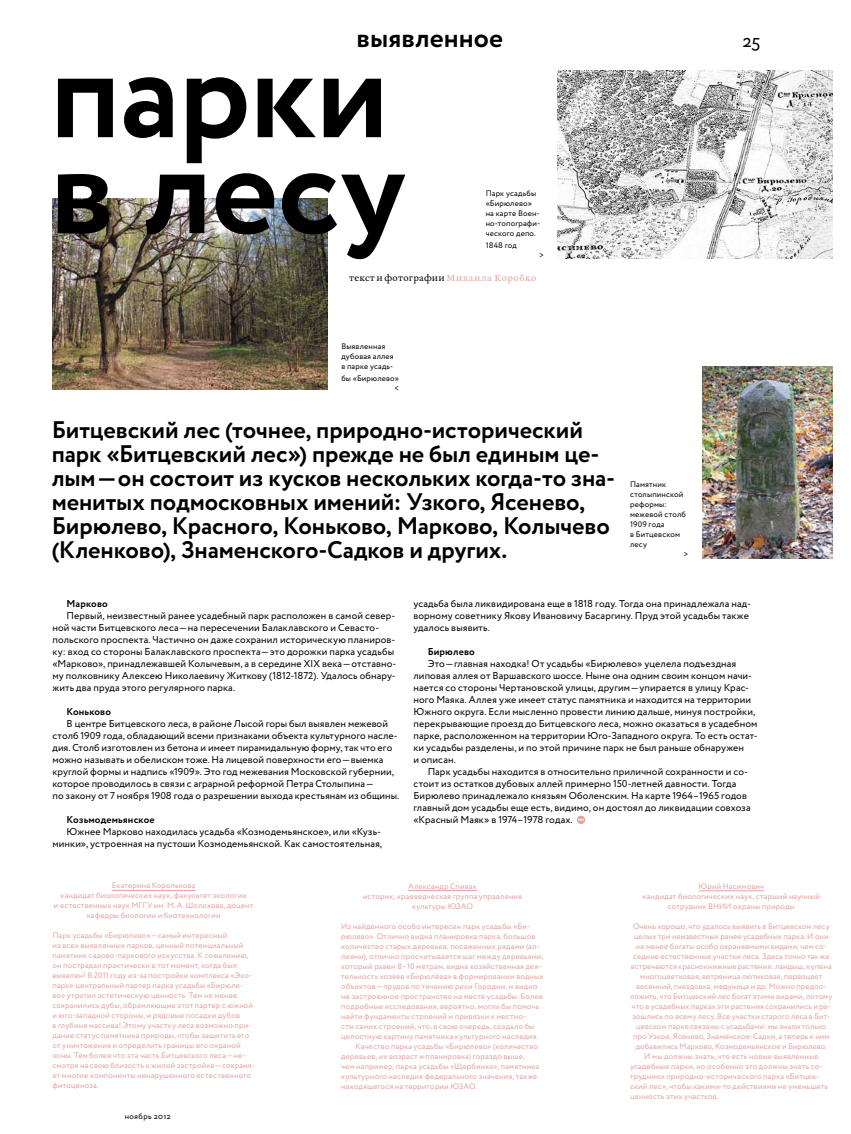
<style>
.page{position:relative;width:851px;height:1134px;background:#fff}
.page>*{position:absolute;margin:0;border:0;box-sizing:border-box;transform-origin:0 0}
.t1{font:700 130px/95.9px "Circe";letter-spacing:-.01em;color:#000}
.t2{font:700 27px "Circe";color:#000}
.t3{font:700 24px/24px "Circe";letter-spacing:-.005em;color:#000}
.t4{font:18px "Circe";color:#000}
.t5{font:10px/12px "Circe";letter-spacing:.01em;color:#000}
.t6{font:700 10px "Circe";letter-spacing:.01em;color:#000}
.t7{font:8.7px "William Caption";letter-spacing:.04em;color:#000}
.t8{font:8px/10px "Circe";letter-spacing:.02em;color:#e1a3a1;text-align:center}
.t9{font:8px/10px "Circe";letter-spacing:.02em;color:#000}
.t10{font:8px "Circe";letter-spacing:.04em;color:#000}
.s1{color:#e1a3a1}
</style>
<div class="page">
<img style="left:52px;top:198px;width:275px;height:192px">
<img style="left:558px;top:71px;width:274px;height:187px">
<svg style="left:576px;top:816px;width:9px;height:8px"></svg>
<hr style="left:698px;top:890px;width:66px;height:1px;background:#e1a3a1">
<hr style="left:408px;top:890px;width:68px;height:1px;background:#e1a3a1">
<hr style="left:112px;top:890px;width:83px;height:1px;background:#e1a3a1">
<img style="left:702px;top:366px;width:130px;height:192px">
<h2 class="t2" style="left:356px;top:20px;width:148px">выявленное</h2>
<h1 class="t1" style="left:50px;top:51px;width:358px">парки в лесу</h1>
<p class="t7" style="left:349px;top:272px;width:188px">текст и фотографии <span class="s1">Михаила Коробко</span></p>
<p class="t9" style="left:485px;top:189px;width:56px">Парк усадьбы «Бирюлево» на карте Воен‑ но-топографи‑ ческого депо.</p>
<p class="t9" style="left:485px;top:241px;width:33px">1848 год</p>
<p class="t9" style="left:539px;top:251px;width:6px">&gt;</p>
<p class="t9" style="left:341px;top:341px;width:54px">Выявленная дубовая аллея в парке усадь‑</p>
<p class="t9" style="left:341px;top:373px;width:59px;text-align:right">бы «Бирюлево» &lt;</p>
<h3 class="t4" style="left:742px;top:29px;width:19px">25</h3>
<p class="t3" style="left:52px;top:419px;width:565px">Битцевский лес (точнее, природно-исторический парк «Битцевский лес») прежде не был единым це&shy;лым—он состоит из кусков нескольких когда‑то зна&shy;менитых подмосковных имений: Узкого, Ясенево, Бирюлево, Красного, Коньково, Марково, Колычево (Кленково), Знаменского-Садков и других.</p>
<p class="t6" style="left:67px;top:596px;width:43px">Марково</p>
<p class="t5" style="left:52px;top:609px;width:345px;text-indent:14px">Первый, неизвестный ранее усадебный парк расположен в самой север‑ ной части Битцевского леса—на пересечении Балаклавского и Севасто‑ польского проспекта. Частично он даже сохранил историческую планиров‑ ку: вход со стороны Балаклавского проспекта—это дорожки парка усадьбы «Марково», принадлежавшей Колычевым, а в середине XIX века—отставно‑ му полковнику Алексею Николаевичу Житкову (1812-1872). Удалось обнару‑ жить два пруда этого регулярного парка.</p>
<p class="t6" style="left:67px;top:704px;width:46px">Коньково</p>
<p class="t5" style="left:52px;top:717px;width:348px;text-indent:14px">В центре Битцевского леса, в районе Лысой горы был выявлен межевой столб 1909 года, обладающий всеми признаками объекта культурного насле‑ дия. Столб изготовлен из бетона и имеет пирамидальную форму, так что его можно называть и обелиском тоже. На лицевой поверхности его—выемка круглой формы и надпись «1909». Это год межевания Московской губернии, которое проводилось в связи с аграрной реформой Петра Столыпина—<br>по закону от 7 ноября 1908 года о разрешении выхода крестьянам из общины.</p>
<p class="t6" style="left:67px;top:812px;width:89px">Козьмодемьянское</p>
<p class="t5" style="left:52px;top:825px;width:331px;text-align:right">Южнее Марково находилась усадьба «Козмодемьянское», или «Кузь‑ минки», устроенная на пустоши Козмодемьянской. Как самостоятельная,</p>
<p class="t9" style="left:630px;top:480px;width:38px">Памятник</p>
<p class="t9" style="left:630px;top:490px;width:55px">столыпинской</p>
<p class="t9" style="left:630px;top:500px;width:38px">реформы:</p>
<p class="t9" style="left:630px;top:510px;width:57px">межевой столб</p>
<p class="t9" style="left:630px;top:520px;width:36px">1909 года</p>
<p class="t9" style="left:630px;top:530px;width:51px">в Битцевском</p>
<p class="t9" style="left:630px;top:540px;width:18px">лесу</p>
<p class="t9" style="left:683px;top:550px;width:6px">&gt;</p>
<p class="t5" style="left:413px;top:597px;width:339px">усадьба была ликвидирована еще в 1818 году. Тогда она принадлежала над‑ ворному советнику Якову Ивановичу Басаргину. Пруд этой усадьбы также удалось выявить.</p>
<p class="t6" style="left:427px;top:644px;width:49px">Бирюлево</p>
<p class="t5" style="left:413px;top:657px;width:345px;text-indent:14px">Это—главная находка! От усадьбы «Бирюлево» уцелела подъездная липовая аллея от Варшавского шоссе. Ныне она одним своим концом начи‑ нается со стороны Чертановской улицы, другим—упирается в улицу Крас‑ ного Маяка. Аллея уже имеет статус памятника и находится на территории Южного округа. Если мысленно провести линию дальше, минуя постройки, перекрывающие проезд до Битцевского леса, можно оказаться в усадебном парке, расположенном на территории Юго-Западного округа. То есть остат‑ ки усадьбы разделены, и по этой причине парк не был раньше обнаружен<br>и описан.</p>
<p class="t5" style="left:413px;top:765px;width:338px;text-indent:14px">Парк усадьбы находится в относительно приличной сохранности и со‑ стоит из остатков дубовых аллей примерно 150‑летней давности. Тогда Бирюлево принадлежало князьям Оболенским. На карте 1964–1965 годов главный дом усадьбы еще есть, видимо, он достоял до ликвидации совхоза «Красный Маяк» в 1974–1978 годах.</p>
<p class="t8" style="left:54px;top:881px;width:201px">Екатерина Королькова<br>кандидат биологических наук, факультет экологии<br>и естественных наук МГГУ им. М.А.Шолохова, доцент кафедры биологии и биотехнологии</p>
<p class="t8" style="left:52px;top:931px;width:204px;text-align:left">Парк усадьбы «Бирюлево»—самый интересный<br>из всех выявленных парков, ценный потенциальный памятник садово-паркового искусства. К сожалению, он пострадал практически в тот момент, когда был выявлен! В 2011 году из‑за постройки комплекса «Эко&shy;парк» центральный партер парка усадьбы «Бирюле‑ во» утратил эстетическую ценность. Тем не менее сохранились дубы, обрамляющие этот партер с южной и юго-западной стороны, и рядовые посадки дубов<br>в глубине массива! Этому участку леса возможно при‑ дание статус памятника природы, чтобы защитить его от уничтожения и определить границы его охраной зоны. Тем более что эта часть Битцевского леса—не‑ смотря на свою близость к жилой застройке—сохраня‑ ет многие компоненты ненарушенного естественного фитоценоза.</p>
<p class="t10" style="left:125px;top:1111px;width:47px">ноябрь 2012</p>
<p class="t8" style="left:363px;top:881px;width:161px">Александр Спивак<br>историк, краеведческая группа управления культуры ЮЗАО</p>
<p class="t8" style="left:341px;top:921px;width:190px">Из найденного особо интересен парк усадьбы «Би‑</p>
<p class="t8" style="left:341px;top:931px;width:196px">рюлево». Отлично видна планировка парка, большое</p>
<p class="t8" style="left:341px;top:941px;width:200px">количество старых деревьев, посаженных рядами (ал‑</p>
<p class="t8" style="left:341px;top:951px;width:203px">леями), отлично просчитывается шаг между деревьями,</p>
<p class="t8" style="left:341px;top:961px;width:202px">который равен 8–10 метрам, видна хозяйственная дея‑</p>
<p class="t8" style="left:341px;top:971px;width:204px">тельность хозяев «Бирюлёва» в формировании водных</p>
<p class="t8" style="left:341px;top:981px;width:198px">объектов—прудов по течению реки Городни, и видно</p>
<p class="t8" style="left:341px;top:991px;width:203px">не застроенное пространство на месте усадьбы. Более</p>
<p class="t8" style="left:341px;top:1001px;width:200px">подробные исследования, вероятно, могли бы помочь</p>
<p class="t8" style="left:341px;top:1011px;width:186px">найти фундаменты строений и привязки к местно‑</p>
<p class="t8" style="left:341px;top:1021px;width:194px">сти самих строений, что, в свою очередь, создало бы</p>
<p class="t8" style="left:341px;top:1031px;width:199px">целостную картину памятника культурного наследия.</p>
<p class="t8" style="left:355px;top:1041px;width:184px">Качество парка усадьбы «Бирюлево» (количество</p>
<p class="t8" style="left:341px;top:1051px;width:185px">деревьев, их возраст и планировка) гораздо выше,</p>
<p class="t8" style="left:341px;top:1061px;width:199px">чем например, парка усадьбы «Щербинка», памятника</p>
<p class="t8" style="left:341px;top:1071px;width:198px">культурного наследия федерального значения, также</p>
<p class="t8" style="left:341px;top:1081px;width:137px">находящегося на территории ЮЗАО.</p>
<p class="t8" style="left:642px;top:881px;width:179px">Юрий Насимович<br>кандидат биологических наук, старший научный сотрудник ВНИИ охраны природы</p>
<p class="t8" style="left:633px;top:921px;width:198px">Очень хорошо, что удалось выявить в Битцевском лесу</p>
<p class="t8" style="left:634px;top:931px;width:196px">целых три неизвестных ранее усадебных парка. И они</p>
<p class="t8" style="left:635px;top:941px;width:192px">не менее богаты особо охраняемыми видами, чем со‑</p>
<p class="t8" style="left:633px;top:951px;width:198px">седние естественные участки леса. Здесь точно так же</p>
<p class="t8" style="left:631px;top:961px;width:202px">встречаются краснокнижные растения: ландыш, купена</p>
<p class="t8" style="left:640px;top:971px;width:183px">многоцветковая, ветреница лютиковая, первоцвет</p>
<p class="t8" style="left:636px;top:981px;width:191px">весенний, гнездовка, медуница и др. Можно предпо‑</p>
<p class="t8" style="left:630px;top:991px;width:203px">ложить, что Битцевский лес богат этими видами, потому</p>
<p class="t8" style="left:631px;top:1001px;width:200px">что в усадебных парках эти растения сохранились и ра‑</p>
<p class="t8" style="left:632px;top:1011px;width:199px">зошлись по всему лесу. Все участки старого леса в Бит‑</p>
<p class="t8" style="left:636px;top:1021px;width:192px">цевском парке связаны с усадьбами: мы знали только</p>
<p class="t8" style="left:633px;top:1031px;width:198px">про Узкое, Ясенево, Знаменское-Садки, а теперь к ним</p>
<p class="t8" style="left:635px;top:1041px;width:192px">добавились Марково, Козмодемьянское и Бирюлево.</p>
<p class="t8" style="left:644px;top:1051px;width:176px">И мы должны знать, что есть новые выявленные</p>
<p class="t8" style="left:630px;top:1061px;width:194px">усадебные парки, но особенно это должны знать со‑</p>
<p class="t8" style="left:630px;top:1071px;width:191px">трудники природно-исторического парка «Битцев‑</p>
<p class="t8" style="left:630px;top:1081px;width:199px">ский лес», чтобы какими‑то действиями не уменьшить</p>
<p class="t8" style="left:630px;top:1091px;width:90px">ценность этих участков.</p>
</div>
